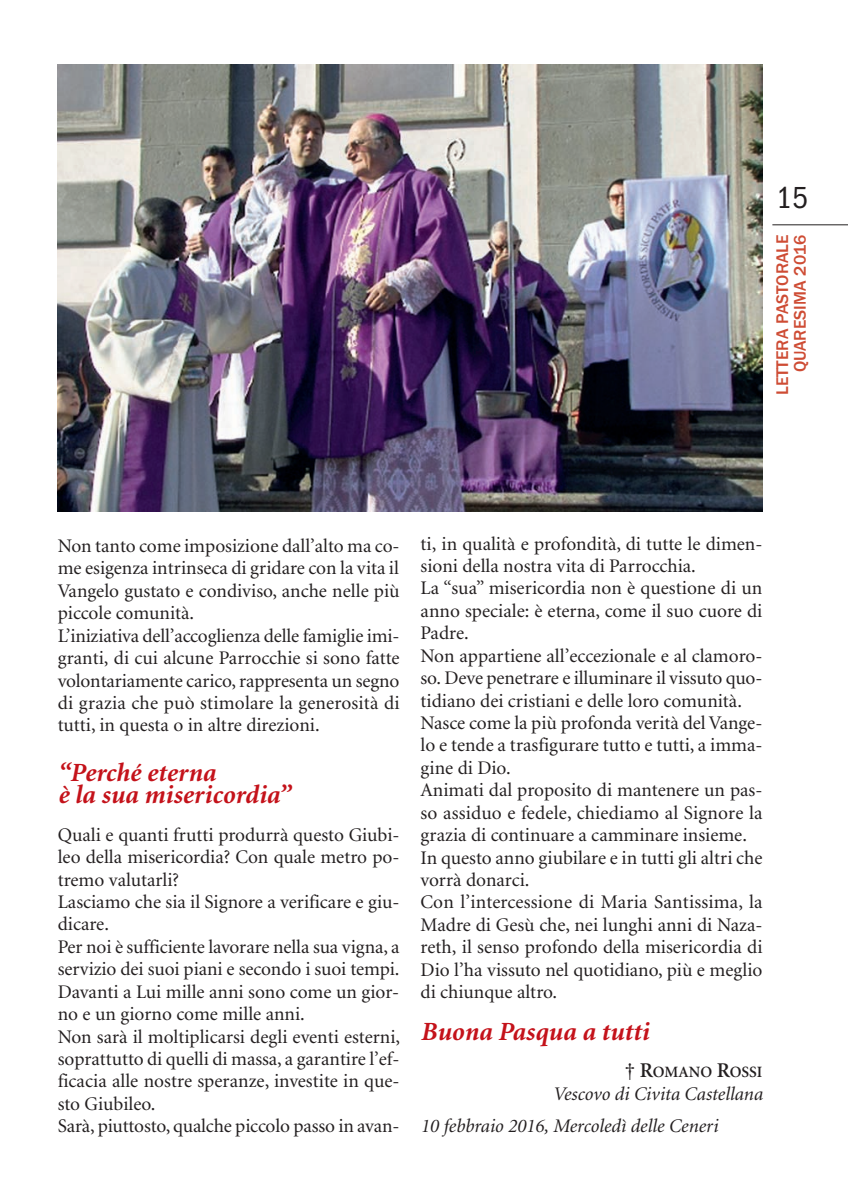
<style>
.page{position:relative;width:848px;height:1204px;background:#fff}
.page>*{position:absolute;margin:0;border:0;box-sizing:border-box;transform-origin:0 0}
.t1{font:condensed 31.5px "Franklin Gothic";color:#231f20}
.t2{font:italic 700 26.25px/22.4px "Minion";color:#c4121a}
.t3{font:19.25px/22.4px "Minion";color:#231f20}
.t4{font:italic 19.25px/32.4px "Minion";color:#231f20}
.t5{font:500 17.5px/17.5px "Franklin Gothic";color:#ce4c34;text-align:right}
.t6{font:600 15.75px "Minion";color:#231f20}
.s1{font-size:21px}
</style>
<div class="page">
<hr style="left:772px;top:224px;width:76px;height:1px;background:#231f20">
<img style="left:58px;top:65px;width:704px;height:446px">
<h1 class="t1" style="left:776px;top:187px;width:34px">15</h1>
<p class="t5" style="left:775px;top:395px;width:162px;rotate:-90deg">LETTERA PASTORALE<br>QUARESIMA 2016</p>
<p class="t3" style="left:58px;top:536px;width:343px">Non tanto come imposizione dall’alto ma co&shy;me esigenza intrinseca di gridare con la vita il Vangelo gustato e condiviso, anche nelle più piccole comunità.<br>L’iniziativa dell’accoglienza delle famiglie imi&shy;granti, di cui alcune Parrocchie si sono fatte volontariamente carico, rappresenta un segno di grazia che può stimolare la generosità di tutti, in questa o in altre direzioni.</p>
<h2 class="t2" style="left:58px;top:763px;width:234px">“Perché eterna<br>è la sua misericordia”</h2>
<p class="t3" style="left:58px;top:824px;width:344px">Quali e quanti frutti produrrà questo Giubi&shy;leo della misericordia? Con quale metro po&shy;tremo valutarli?<br>Lasciamo che sia il Signore a verificare e giu&shy;dicare.<br>Per noi è sufficiente lavorare nella sua vigna, a servizio dei suoi piani e secondo i suoi tempi.<br>Davanti a Lui mille anni sono come un gior&shy;no e un giorno come mille anni.<br>Non sarà il moltiplicarsi degli eventi esterni, soprattutto di quelli di massa, a garantire l’ef&shy;ficacia alle nostre speranze, investite in que&shy;sto Giubileo.<br>Sarà, piuttosto, qualche piccolo passo in avan-</p>
<p class="t3" style="left:420px;top:533px;width:343px">ti, in qualità e profondità, di tutte le dimen&shy;sioni della nostra vita di Parrocchia.<br>La “sua” misericordia non è questione di un anno speciale: è eterna, come il suo cuore di Padre.<br>Non appartiene all’eccezionale e al clamoro&shy;so. Deve penetrare e illuminare il vissuto quo&shy;tidiano dei cristiani e delle loro comunità.<br>Nasce come la più profonda verità del Vange&shy;lo e tende a trasfigurare tutto e tutti, a imma&shy;gine di Dio.<br>Animati dal proposito di mantenere un pas&shy;so assiduo e fedele, chiediamo al Signore la grazia di continuare a camminare insieme.<br>In questo anno giubilare e in tutti gli altri che vorrà donarci.<br>Con l’intercessione di Maria Santissima, la Madre di Gesù che, nei lunghi anni di Naza&shy;reth, il senso profondo della misericordia di Dio l’ha vissuto nel quotidiano, più e meglio di chiunque altro.</p>
<h2 class="t2" style="left:420px;top:1022px;width:230px">Buona Pasqua a tutti</h2>
<p class="t6" style="left:624px;top:1065px;width:139px"><span class="s1">† R</span>OMANO <span class="s1">R</span>OSSI</p>
<p class="t4" style="left:420px;top:1078px;width:343px;text-indent:132px">Vescovo di Civita Castellana<br>10 febbraio 2016, Mercoledì delle Ceneri</p>
</div>
